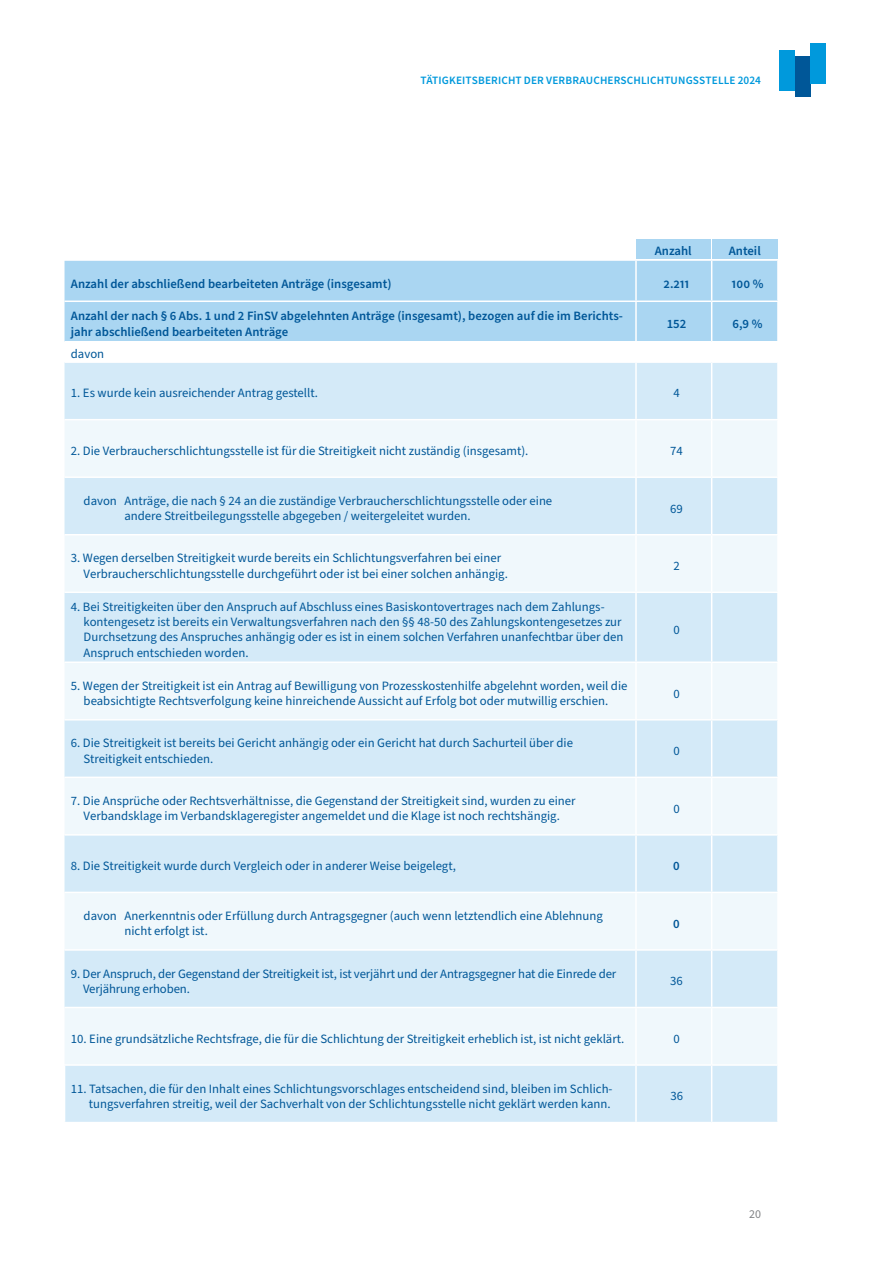
<style>
.page{position:relative;width:893px;height:1263px;background:#fff}
.page>*{position:absolute;margin:0;border:0;box-sizing:border-box;transform-origin:0 0}
._11_02_Fließtext_Grafik{font:12.75px/15.3px "Source Sans Pro";color:#005798}
._11_02_Fließtext_Grafik-2{font:600 12.75px/15.3px "Source Sans Pro";color:#005798}
._11_03_Grafik_Fläche_HEAD_LINIE_BLAU_OHNE{font:600 12.75px "Source Sans Pro";color:#005798}
.t1{font:12px "Source Sans Pro";color:#808285}
.t2{font:600 11.25px "Source Sans Pro";letter-spacing:.01em;color:#0099dc}
</style>
<div class="page">
<div style="left:65px;top:261px;width:712px;height:80px;background:#aad6f2"></div>
<div style="left:65px;top:363px;width:712px;height:759px;background:#d4eaf8"></div>
<svg style="left:65px;top:420px;width:712px;height:644px;fill:#f0f8fc"></svg>
<hr style="left:635px;top:261px;width:2px;height:39px;background:#fff">
<hr style="left:711px;top:261px;width:1px;height:39px;background:#fff">
<hr style="left:65px;top:300px;width:571px;height:2px;background:#fff">
<hr style="left:636px;top:300px;width:76px;height:2px;background:#fff">
<hr style="left:635px;top:302px;width:2px;height:39px;background:#fff">
<hr style="left:712px;top:300px;width:67px;height:2px;background:#fff">
<hr style="left:711px;top:302px;width:1px;height:39px;background:#fff">
<hr style="left:635px;top:363px;width:2px;height:56px;background:#fff">
<hr style="left:711px;top:363px;width:1px;height:56px;background:#fff">
<hr style="left:65px;top:419px;width:571px;height:1px;background:#fff">
<hr style="left:636px;top:419px;width:76px;height:1px;background:#fff">
<hr style="left:635px;top:420px;width:2px;height:56px;background:#fff">
<hr style="left:712px;top:419px;width:67px;height:1px;background:#fff">
<hr style="left:711px;top:420px;width:1px;height:56px;background:#fff">
<hr style="left:65px;top:476px;width:571px;height:2px;background:#fff">
<hr style="left:636px;top:476px;width:76px;height:2px;background:#fff">
<hr style="left:635px;top:478px;width:2px;height:56px;background:#fff">
<hr style="left:712px;top:476px;width:67px;height:2px;background:#fff">
<hr style="left:711px;top:478px;width:1px;height:56px;background:#fff">
<hr style="left:65px;top:534px;width:571px;height:1px;background:#fff">
<hr style="left:636px;top:534px;width:76px;height:1px;background:#fff">
<hr style="left:635px;top:535px;width:2px;height:56px;background:#fff">
<hr style="left:712px;top:534px;width:67px;height:1px;background:#fff">
<hr style="left:711px;top:535px;width:1px;height:56px;background:#fff">
<hr style="left:65px;top:591px;width:571px;height:2px;background:#fff">
<hr style="left:636px;top:591px;width:76px;height:2px;background:#fff">
<hr style="left:635px;top:593px;width:2px;height:68px;background:#fff">
<hr style="left:712px;top:591px;width:67px;height:2px;background:#fff">
<hr style="left:711px;top:593px;width:1px;height:68px;background:#fff">
<hr style="left:65px;top:661px;width:571px;height:2px;background:#fff">
<hr style="left:636px;top:661px;width:76px;height:2px;background:#fff">
<hr style="left:635px;top:663px;width:2px;height:56px;background:#fff">
<hr style="left:712px;top:661px;width:67px;height:2px;background:#fff">
<hr style="left:711px;top:663px;width:1px;height:56px;background:#fff">
<hr style="left:65px;top:719px;width:571px;height:1px;background:#fff">
<hr style="left:636px;top:719px;width:76px;height:1px;background:#fff">
<hr style="left:635px;top:720px;width:2px;height:56px;background:#fff">
<hr style="left:712px;top:719px;width:67px;height:1px;background:#fff">
<hr style="left:711px;top:720px;width:1px;height:56px;background:#fff">
<hr style="left:65px;top:776px;width:571px;height:2px;background:#fff">
<hr style="left:636px;top:776px;width:76px;height:2px;background:#fff">
<hr style="left:635px;top:778px;width:2px;height:56px;background:#fff">
<hr style="left:712px;top:776px;width:67px;height:2px;background:#fff">
<hr style="left:711px;top:778px;width:1px;height:56px;background:#fff">
<hr style="left:65px;top:834px;width:571px;height:2px;background:#fff">
<hr style="left:636px;top:834px;width:76px;height:2px;background:#fff">
<hr style="left:635px;top:836px;width:2px;height:56px;background:#fff">
<hr style="left:712px;top:834px;width:67px;height:2px;background:#fff">
<hr style="left:711px;top:836px;width:1px;height:56px;background:#fff">
<hr style="left:65px;top:892px;width:571px;height:1px;background:#fff">
<hr style="left:636px;top:892px;width:76px;height:1px;background:#fff">
<hr style="left:635px;top:893px;width:2px;height:56px;background:#fff">
<hr style="left:712px;top:892px;width:67px;height:1px;background:#fff">
<hr style="left:711px;top:893px;width:1px;height:56px;background:#fff">
<hr style="left:65px;top:949px;width:571px;height:2px;background:#fff">
<hr style="left:636px;top:949px;width:76px;height:2px;background:#fff">
<hr style="left:635px;top:951px;width:2px;height:56px;background:#fff">
<hr style="left:712px;top:949px;width:67px;height:2px;background:#fff">
<hr style="left:711px;top:951px;width:1px;height:56px;background:#fff">
<hr style="left:65px;top:1007px;width:571px;height:1px;background:#fff">
<hr style="left:636px;top:1007px;width:76px;height:1px;background:#fff">
<hr style="left:635px;top:1008px;width:2px;height:56px;background:#fff">
<hr style="left:712px;top:1007px;width:67px;height:1px;background:#fff">
<hr style="left:711px;top:1008px;width:1px;height:56px;background:#fff">
<hr style="left:636px;top:1064px;width:76px;height:2px;background:#fff">
<hr style="left:64px;top:1064px;width:572px;height:2px;background:#fff">
<hr style="left:635px;top:1066px;width:2px;height:56px;background:#fff">
<hr style="left:712px;top:1064px;width:67px;height:2px;background:#fff">
<hr style="left:711px;top:1066px;width:1px;height:56px;background:#fff">
<div style="left:636px;top:239px;width:75px;height:19px;background:#aad6f2"></div>
<div style="left:712px;top:239px;width:65px;height:19px;background:#aad6f2"></div>
<div style="left:779px;top:50px;width:16px;height:40px;background:#0099dc"></div>
<div style="left:795px;top:56px;width:15px;height:40px;background:#005798"></div>
<div style="left:810px;top:44px;width:16px;height:40px;background:#0099dc"></div>
<p class="t2" style="left:421px;top:73px;width:342px">TÄTIGKEITSBERICHT DER VERBRAUCHERSCHLICHTUNGSSTELLE 2024</p>
<p class="_11_02_Fließtext_Grafik-2" style="left:655px;top:244px;width:38px">Anzahl</p>
<p class="_11_02_Fließtext_Grafik-2" style="left:729px;top:244px;width:34px">Anteil</p>
<p class="_11_03_Grafik_Fläche_HEAD_LINIE_BLAU_OHNE" style="left:71px;top:275px;width:322px">Anzahl der abschließend bearbeiteten Anträge (insgesamt)</p>
<p class="_11_03_Grafik_Fläche_HEAD_LINIE_BLAU_OHNE" style="left:663px;top:275px;width:27px">2.211</p>
<p class="_11_03_Grafik_Fläche_HEAD_LINIE_BLAU_OHNE" style="left:731px;top:275px;width:33px">100 %</p>
<p class="_11_02_Fließtext_Grafik-2" style="left:71px;top:309px;width:554px">Anzahl der nach § 6 Abs. 1 und 2 FinSV abgelehnten Anträge (insgesamt), bezogen auf die im Berichts&shy;jahr abschließend bearbeiteten Anträge</p>
<p class="_11_02_Fließtext_Grafik-2" style="left:667px;top:317px;width:21px">152</p>
<p class="_11_02_Fließtext_Grafik-2" style="left:732px;top:317px;width:31px">6,9 %</p>
<p class="_11_02_Fließtext_Grafik" style="left:71px;top:347px;width:35px">davon</p>
<p class="_11_02_Fließtext_Grafik" style="left:71px;top:386px;width:249px">1. Es wurde kein ausreichender Antrag gestellt.</p>
<p class="_11_02_Fließtext_Grafik" style="left:673px;top:386px;width:8px">4</p>
<p class="_11_02_Fließtext_Grafik" style="left:71px;top:443px;width:459px">2. Die Verbraucherschlichtungsstelle ist für die Streitigkeit nicht zuständig (insgesamt).</p>
<p class="_11_02_Fließtext_Grafik" style="left:670px;top:443px;width:14px">74</p>
<p class="_11_02_Fließtext_Grafik" style="left:124px;top:493px;width:429px;text-indent:-41px">davon Anträge, die nach § 24 an die zuständige Verbraucherschlichtungsstelle oder eine andere Streitbeilegungsstelle abgegeben / weitergeleitet wurden.</p>
<p class="_11_02_Fließtext_Grafik" style="left:670px;top:501px;width:14px">69</p>
<p class="_11_02_Fließtext_Grafik" style="left:84px;top:551px;width:426px;text-indent:-13px">3. Wegen derselben Streitigkeit wurde bereits ein Schlichtungsverfahren bei einer<br>Verbraucherschlichtungsstelle durchgeführt oder ist bei einer solchen anhängig.</p>
<p class="_11_02_Fließtext_Grafik" style="left:673px;top:559px;width:8px">2</p>
<p class="_11_02_Fließtext_Grafik" style="left:84px;top:599px;width:541px;text-indent:-13px">4. Bei Streitigkeiten über den Anspruch auf Abschluss eines Basiskontovertrages nach dem Zahlungs&shy;kontengesetz ist bereits ein Verwaltungsverfahren nach den §§ 48-50 des Zahlungskontengesetzes zur Durchsetzung des Anspruches anhängig oder es ist in einem solchen Verfahren unanfechtbar über den Anspruch entschieden worden.</p>
<p class="_11_02_Fließtext_Grafik" style="left:673px;top:622px;width:8px">0</p>
<p class="_11_02_Fließtext_Grafik" style="left:71px;top:678px;width:558px;text-align:center">5. Wegen der Streitigkeit ist ein Antrag auf Bewilligung von Prozesskostenhilfe abgelehnt worden, weil die beabsichtigte Rechtsverfolgung keine hinreichende Aussicht auf Erfolg bot oder mutwillig erschien.</p>
<p class="_11_02_Fließtext_Grafik" style="left:673px;top:686px;width:8px">0</p>
<p class="_11_02_Fließtext_Grafik" style="left:84px;top:736px;width:491px;text-indent:-13px">6. Die Streitigkeit ist bereits bei Gericht anhängig oder ein Gericht hat durch Sachurteil über die<br>Streitigkeit entschieden.</p>
<p class="_11_02_Fließtext_Grafik" style="left:673px;top:744px;width:8px">0</p>
<p class="_11_02_Fließtext_Grafik" style="left:71px;top:793px;width:506px;text-align:center">7. Die Ansprüche oder Rechtsverhältnisse, die Gegenstand der Streitigkeit sind, wurden zu einer<br>Verbandsklage im Verbandsklageregister angemeldet und die Klage ist noch rechtshängig.</p>
<p class="_11_02_Fließtext_Grafik" style="left:673px;top:801px;width:8px">0</p>
<p class="_11_02_Fließtext_Grafik" style="left:71px;top:859px;width:387px">8. Die Streitigkeit wurde durch Vergleich oder in anderer Weise beigelegt,</p>
<p class="_11_02_Fließtext_Grafik-2" style="left:673px;top:859px;width:8px">0</p>
<p class="_11_02_Fließtext_Grafik" style="left:124px;top:908px;width:480px;text-indent:-41px">davon Anerkenntnis oder Erfüllung durch Antragsgegner (auch wenn letztendlich eine Ablehnung nicht erfolgt ist.</p>
<p class="_11_02_Fließtext_Grafik-2" style="left:673px;top:916px;width:8px">0</p>
<p class="_11_02_Fließtext_Grafik" style="left:83px;top:966px;width:535px;text-indent:-12px">9. Der Anspruch, der Gegenstand der Streitigkeit ist, ist verjährt und der Antragsgegner hat die Einrede der<br>Verjährung erhoben.</p>
<p class="_11_02_Fließtext_Grafik" style="left:670px;top:974px;width:14px">36</p>
<p class="_11_02_Fließtext_Grafik" style="left:71px;top:1031px;width:555px">10. Eine grundsätzliche Rechtsfrage, die für die Schlichtung der Streitigkeit erheblich ist, ist nicht geklärt.</p>
<p class="_11_02_Fließtext_Grafik" style="left:673px;top:1031px;width:8px">0</p>
<p class="_11_02_Fließtext_Grafik" style="left:71px;top:1081px;width:543px;text-align:right">11. Tatsachen, die für den Inhalt eines Schlichtungsvorschlages entscheidend sind, bleiben im Schlich&shy;tungsverfahren streitig, weil der Sachverhalt von der Schlichtungsstelle nicht geklärt werden kann.</p>
<p class="_11_02_Fließtext_Grafik" style="left:670px;top:1089px;width:14px">36</p>
<p class="t1" style="left:749px;top:1206px;width:13px">20</p>
</div>
